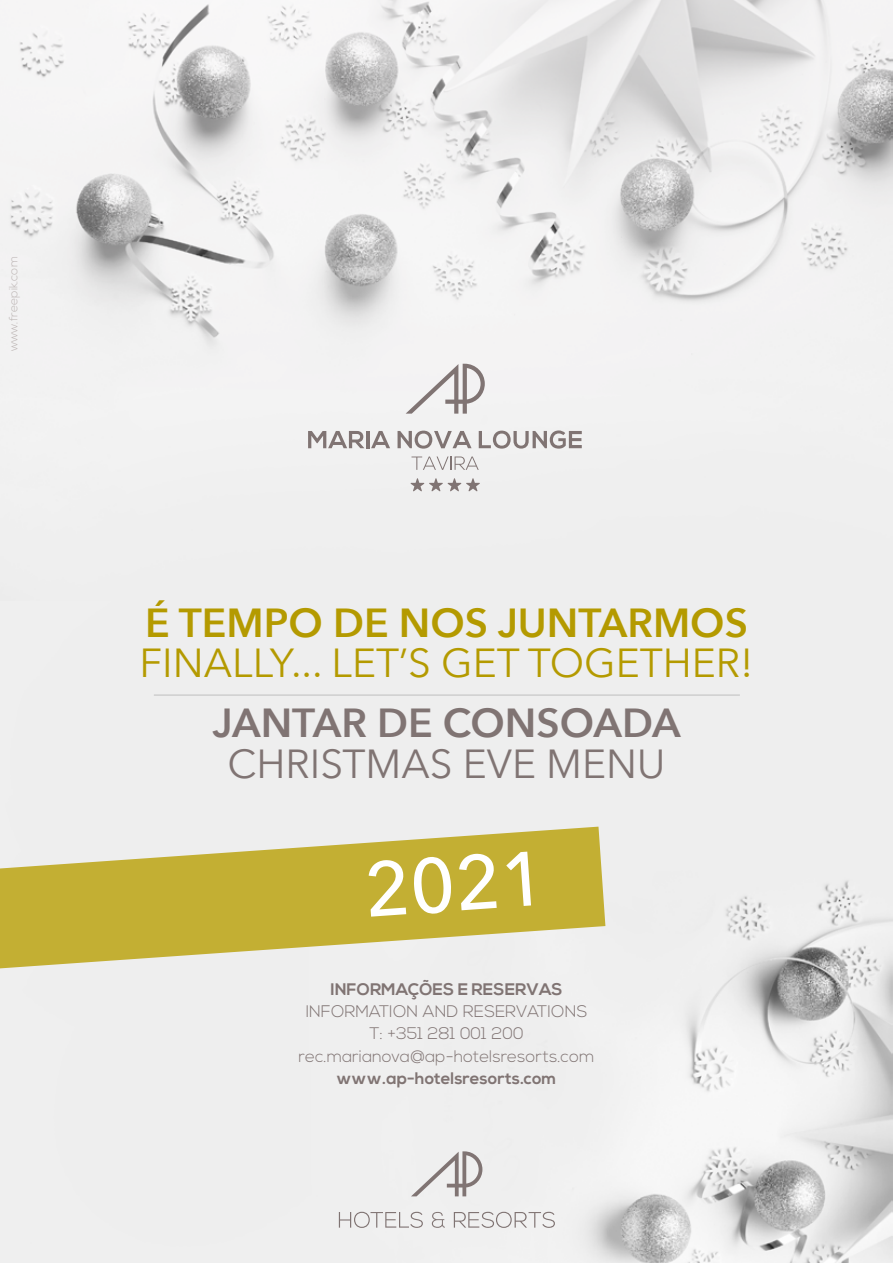
<style>
.page{position:relative;width:893px;height:1263px;background:#fff}
.page>*{position:absolute;margin:0;border:0;box-sizing:border-box;transform-origin:0 0}
.t1{font:500 76.2px "Avenir Next";color:#fff}
.t2{font:40.5px "Avenir Next";color:#b49a00}
.t3{font:600 40.5px "Avenir Next";color:#b49a00}
.t4{font:600 40.5px "Avenir Next";color:#807473}
.t5{font:40.5px "Avenir Next";color:#807473}
.t6{font:300 16.8px/22.4px "Nexa";color:#807473;text-align:center}
.t7{font:700 16.8px "Nexa";color:#807473}
.t8{font:300 12px "Nexa";color:#bdb6b5}
</style>
<div class="page">
<img style="left:0;top:0;width:893px;height:1263px">
<svg style="left:0;top:827px;width:605px;height:141px;background:#cfc16a"></svg>
<svg style="left:411px;top:1151px;width:71px;height:45px"></svg>
<svg style="left:339px;top:1212px;width:84px;height:16px"></svg>
<svg style="left:432px;top:1212px;width:13px;height:16px"></svg>
<svg style="left:454px;top:1212px;width:101px;height:16px"></svg>
<hr style="left:154px;top:695px;width:586px;height:1px;background:#b49a00">
<svg style="left:411px;top:456px;width:68px;height:14px"></svg>
<svg style="left:308px;top:431px;width:56px;height:17px"></svg>
<hr style="left:366px;top:431px;width:3px;height:17px;background:#807473">
<svg style="left:371px;top:431px;width:19px;height:17px"></svg>
<svg style="left:398px;top:431px;width:74px;height:18px"></svg>
<svg style="left:479px;top:430px;width:103px;height:19px"></svg>
<svg style="left:406px;top:364px;width:79px;height:50px"></svg>
<svg style="left:411px;top:478px;width:69px;height:13px"></svg>
<p class="t8" style="left:6px;top:351px;width:96px;rotate:-90deg">www.freepik.com</p>
<h2 class="t3" style="left:145px;top:588px;width:604px">É TEMPO DE NOS JUNTARMOS</h2>
<h2 class="t2" style="left:140px;top:629px;width:615px">FINALLY... LET’S GET TOGETHER!</h2>
<h2 class="t4" style="left:212px;top:688px;width:470px">JANTAR DE CONSOADA</h2>
<h2 class="t5" style="left:227px;top:730px;width:440px">CHRISTMAS EVE MENU</h2>
<h1 class="t1" style="left:360px;top:826px;width:183px;rotate:-4deg">2021</h1>
<p class="t7" style="left:330px;top:979px;width:234px">INFORMAÇÕES E RESERVAS</p>
<p class="t6" style="left:299px;top:1001px;width:297px">INFORMATION AND RESERVATIONS<br>T: +351 281 001 200 rec.marianova@ap-hotelsresorts.com</p>
<p class="t7" style="left:336px;top:1068px;width:222px">www.ap-hotelsresorts.com</p>
</div>
